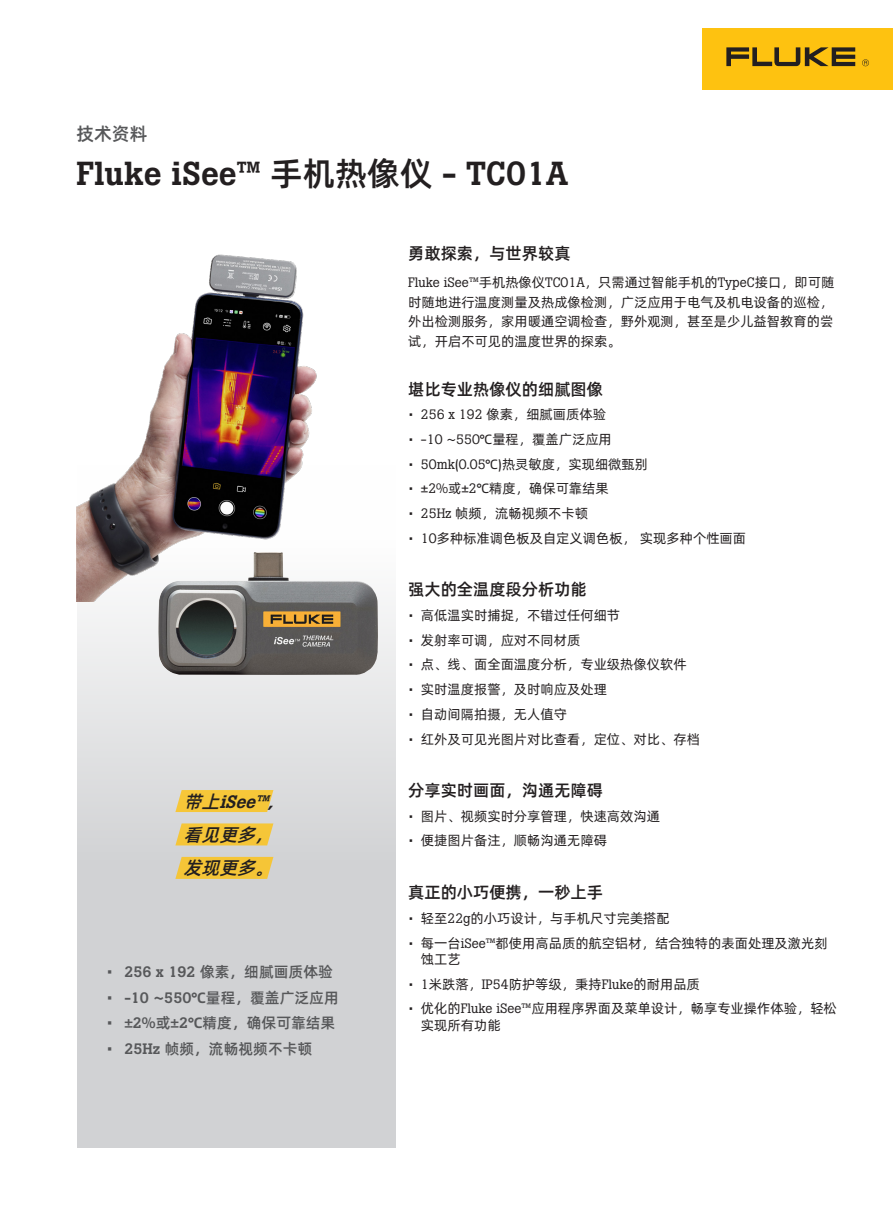
<style>
.page{position:relative;width:893px;height:1212px;background:#fff}
.page>*{position:absolute;margin:0;border:0;box-sizing:border-box;transform-origin:0 0}
.t1{font:500 33px "Boton Pro";color:#231f20}
.t2{font:italic 18px "Alibaba Pu Hui Ti M";color:#231f20}
.t3{font:italic 500 18px "Boton Pro";color:#231f20}
.t4{font:18px "Alibaba Pu Hui Ti M";color:#57585a}
.正文_标题{font:16.5px "Alibaba Pu Hui Ti M";color:#231f20}
.t5{font:15px "Alibaba Pu Hui Ti M";color:#57585a}
.正文_内容{font:13.5px/19.5px "Alibaba Pu Hui Ti R";color:#231f20}
.s1{font-family:"Alibaba Pu Hui Ti M";font-weight:400}
.s2{font-family:"Boton Pro";font-weight:500}
.s3{font-family:"Boton Pro"}
</style>
<div class="page">
<div style="left:77px;top:466px;width:318px;height:682px;background:linear-gradient(to bottom,#fcfcfc,#c5c6c8)"></div>
<img style="left:77px;top:254px;width:300px;height:348px">
<img style="left:157px;top:552px;width:221px;height:123px">
<svg style="left:175px;top:790px;width:98px;height:22px;background:#f4c743"></svg>
<svg style="left:175px;top:823px;width:98px;height:22px;background:#f2c745"></svg>
<svg style="left:175px;top:857px;width:98px;height:22px;background:#f2c541"></svg>
<div style="left:703px;top:28px;width:190px;height:62px;background:#fec210"></div>
<svg style="left:726px;top:47px;width:129px;height:19px"></svg>
<svg style="left:862px;top:59px;width:7px;height:7px"></svg>
<p class="t4" style="left:77px;top:120px;width:72px">技术资料</p>
<p class="t1" style="left:77px;top:152px;width:493px">Fluke iSee™ <span class="s1">手机热像仪</span> - TC01A</p>
<p class="t3" style="left:184px;top:790px;width:97px"><span class="s1">带上</span>iSee™,</p>
<p class="t2" style="left:184px;top:820px;width:97px">看见更多，</p>
<p class="t2" style="left:184px;top:853px;width:97px">发现更多。</p>
<p class="t5" style="left:107px;top:960px;width:227px"><span class="s2">• 256 x 192</span> 像素，细腻画质体验</p>
<p class="t5" style="left:107px;top:985px;width:233px"><span class="s2">• -10 ~550</span>℃量程，覆盖广泛应用</p>
<p class="t5" style="left:107px;top:1011px;width:230px"><span class="s2">•</span> ±<span class="s2">2%</span>或±<span class="s2">2</span>℃精度，确保可靠结果</p>
<p class="t5" style="left:107px;top:1036px;width:206px"><span class="s2">• 25Hz</span> 帧频，流畅视频不卡顿</p>
<p class="正文_标题" style="left:408px;top:241px;width:164px">勇敢探索，与世界较真</p>
<p class="正文_内容" style="left:408px;top:272px;width:428px;text-align:justify"><span class="s3">Fluke iSee™</span>手机热像仪<span class="s3">TC01A</span>，只需通过智能手机的<span class="s3">TypeC</span>接口，即可随时随地进行温度测量及热成像检测，广泛应用于电气及机电设备的巡检，外出检测服务，家用暖通空调检查，野外观测，甚至是少儿益智教育的尝试，开启不可见的温度世界的探索。</p>
<p class="正文_标题" style="left:408px;top:376px;width:196px">堪比专业热像仪的细腻图像</p>
<p class="正文_内容" style="left:408px;top:404px;width:199px"><span class="s3">• 256 x 192</span> 像素，细腻画质体验</p>
<p class="正文_内容" style="left:408px;top:429px;width:205px"><span class="s3">• -10 ~550</span>℃量程，覆盖广泛应用</p>
<p class="正文_内容" style="left:408px;top:453px;width:241px"><span class="s3">• 50mk(0.05</span>℃<span class="s3">)</span>热灵敏度，实现细微甄别</p>
<p class="正文_内容" style="left:408px;top:478px;width:202px"><span class="s3">•</span> ±<span class="s3">2%</span>或±<span class="s3">2</span>℃精度，确保可靠结果</p>
<p class="正文_内容" style="left:408px;top:503px;width:181px"><span class="s3">• 25Hz</span> 帧频，流畅视频不卡顿</p>
<p class="正文_内容" style="left:408px;top:528px;width:339px"><span class="s3">• 10</span>多种标准调色板及自定义调色板，实现多种个性画面</p>
<p class="正文_标题" style="left:408px;top:577px;width:180px">强大的全温度段分析功能</p>
<p class="正文_内容" style="left:408px;top:605px;width:214px"><span class="s3">•</span> 高低温实时捕捉，不错过任何细节</p>
<p class="正文_内容" style="left:408px;top:629px;width:174px"><span class="s3">•</span> 发射率可调，应对不同材质</p>
<p class="正文_内容" style="left:408px;top:654px;width:280px"><span class="s3">•</span> 点、线、面全面温度分析，专业级热像仪软件</p>
<p class="正文_内容" style="left:408px;top:679px;width:200px"><span class="s3">•</span> 实时温度报警，及时响应及处理</p>
<p class="正文_内容" style="left:408px;top:703px;width:160px"><span class="s3">•</span> 自动间隔拍摄，无人值守</p>
<p class="正文_内容" style="left:408px;top:728px;width:293px"><span class="s3">•</span> 红外及可见光图片对比查看，定位、对比、存档</p>
<p class="正文_标题" style="left:408px;top:777px;width:196px">分享实时画面，沟通无障碍</p>
<p class="正文_内容" style="left:408px;top:805px;width:253px"><span class="s3">•</span> 图片、视频实时分享管理，快速高效沟通</p>
<p class="正文_内容" style="left:408px;top:830px;width:200px"><span class="s3">•</span> 便捷图片备注，顺畅沟通无障碍</p>
<p class="正文_标题" style="left:408px;top:880px;width:196px">真正的小巧便携，一秒上手</p>
<p class="正文_内容" style="left:408px;top:908px;width:263px"><span class="s3">•</span> 轻至<span class="s3">22g</span>的小巧设计，与手机尺寸完美搭配</p>
<p class="正文_内容" style="left:421px;top:934px;width:408px;line-height:16.2px;text-indent:-13px"><span class="s3">•</span> 每一台<span class="s3">iSee™</span>都使用高品质的航空铝材，结合独特的表面处理及激光刻蚀工艺</p>
<p class="正文_内容" style="left:408px;top:973px;width:293px"><span class="s3">• 1</span>米跌落，<span class="s3">IP54</span>防护等级，秉持<span class="s3">Fluke</span>的耐用品质</p>
<p class="正文_内容" style="left:421px;top:1000px;width:417px;line-height:16.2px;text-indent:-13px"><span class="s3">•</span> 优化的<span class="s3">Fluke iSee™</span>应用程序界面及菜单设计，畅享专业操作体验，轻松实现所有功能</p>
</div>
